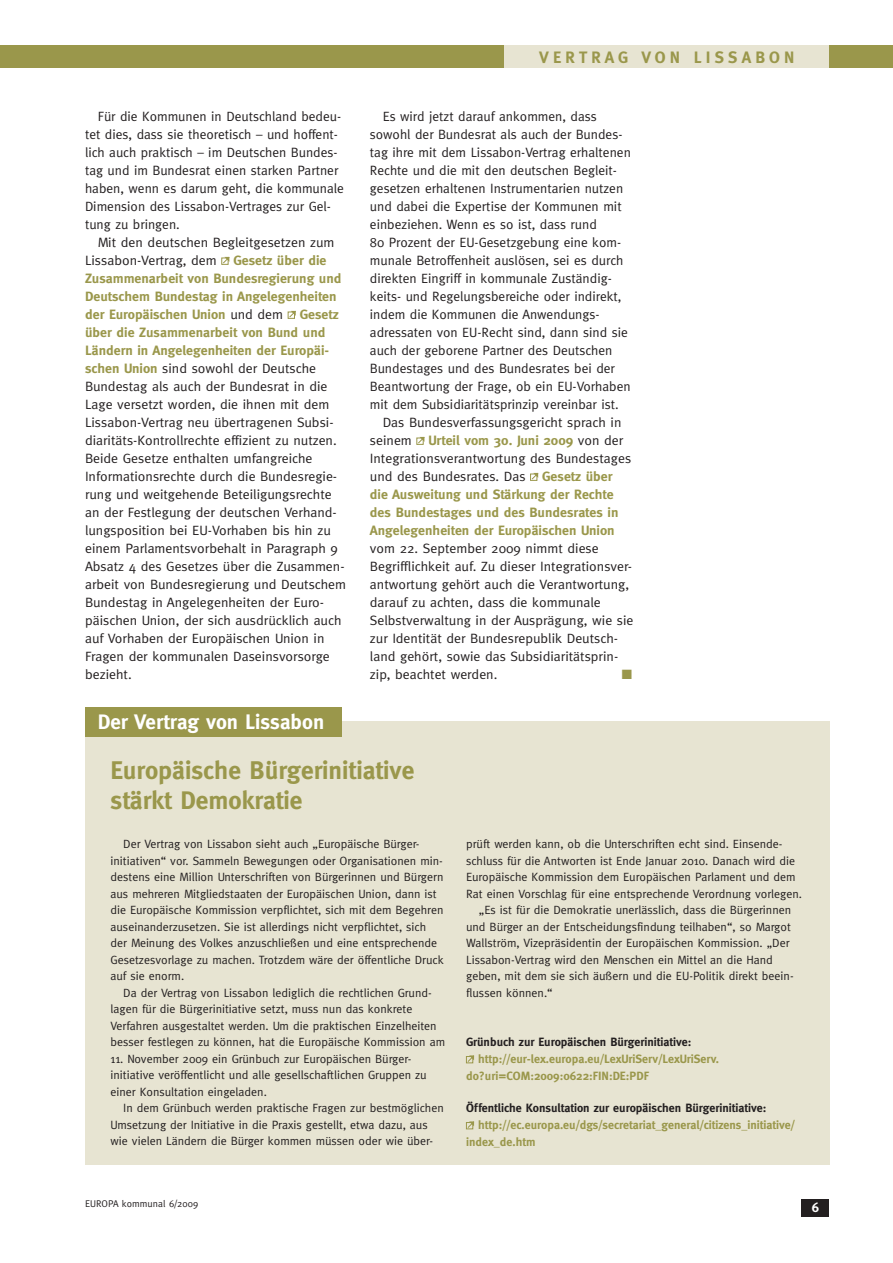
<style>
.page{position:relative;width:893px;height:1263px;background:#fff}
.page>*{position:absolute;margin:0;border:0;box-sizing:border-box;transform-origin:0 0}
.Kasten_-_Head{font:700 25.5px "Meta";color:#9a974b}
.Kasten_-_Dachzeile{font:700 21px "Meta";color:#fff}
.t1{font:700 16.5px "Meta";letter-spacing:.25em;color:#9a974b}
.Fließtext{font:13.5px/18px "Meta";color:#231f20}
.Fließtext-2{font:13.5px "Zapf Dingbats ITC";color:#9a974b}
.t2{font:700 13.5px "Meta";color:#fff}
.Kasten_-_Text{font:12px/16.5px "Meta";color:#231f20}
.Autorenkasten_-_Text{font:700 12px/16.5px "Meta";color:#9a974b}
.Autorenkasten_-_Text-2{font:700 12px "Meta";color:#231f20}
.t3{font:9.75px "Meta";letter-spacing:.01em;color:#231f20}
.s1{font-weight:700;color:#9a974b}
</style>
<div class="page">
<div style="left:221px;top:258px;width:7px;height:7px;border:1px solid #9a974b"></div>
<svg style="left:222px;top:256px;width:8px;height:8px"></svg>
<div style="left:288px;top:312px;width:7px;height:7px;border:1px solid #9a974b"></div>
<svg style="left:289px;top:310px;width:7px;height:8px"></svg>
<div style="left:416px;top:438px;width:7px;height:7px;border:1px solid #9a974b"></div>
<svg style="left:417px;top:436px;width:8px;height:8px"></svg>
<div style="left:530px;top:474px;width:7px;height:7px;border:1px solid #9a974b"></div>
<svg style="left:531px;top:472px;width:8px;height:8px"></svg>
<div style="left:0;top:46px;width:893px;height:22px;background:#9a974b"></div>
<div style="left:505px;top:46px;width:324px;height:22px;background:#e7e4d2"></div>
<div style="left:85px;top:721px;width:744px;height:444px;background:#e7e4d2"></div>
<div style="left:466px;top:1056px;width:7px;height:7px;border:1px solid #9a974b"></div>
<svg style="left:467px;top:1055px;width:8px;height:7px"></svg>
<div style="left:466px;top:1122px;width:7px;height:7px;border:1px solid #9a974b"></div>
<svg style="left:467px;top:1121px;width:8px;height:7px"></svg>
<div style="left:85px;top:707px;width:257px;height:30px;background:#9a974b"></div>
<div style="left:801px;top:1199px;width:28px;height:17px;background:#231f20"></div>
<p class="Fließtext" style="left:85px;top:107px;width:260px;text-indent:13px">Für die Kommunen in Deutschland bedeu&shy;tet dies, dass sie theoretisch – und hoffent&shy;lich auch praktisch – im Deutschen Bundes&shy;tag und im Bundesrat einen starken Partner haben, wenn es darum geht, die kommunale Dimension des Lissabon-Vertrages zur Gel&shy;tung zu bringen.</p>
<p class="Fließtext" style="left:85px;top:233px;width:263px;text-indent:13px">Mit den deutschen Begleitgesetzen zum Lissabon-Vertrag, dem <span class="s1">Gesetz über die Zusammenarbeit von Bundesregierung und Deutschem Bundestag in Angelegenheiten der Europäischen Union</span> und dem <span class="s1">Gesetz über die Zusammenarbeit von Bund und Ländern in Angelegenheiten der Europäi&shy;schen Union</span> sind sowohl der Deutsche Bundestag als auch der Bundesrat in die Lage versetzt worden, die ihnen mit dem Lissabon-Vertrag neu übertragenen Subsi&shy;diaritäts-Kontrollrechte effizient zu nutzen.<br>Beide Gesetze enthalten umfangreiche Informationsrechte durch die Bundesregie&shy;rung und weitgehende Beteiligungsrechte an der Festlegung der deutschen Verhand&shy;lungsposition bei EU-Vorhaben bis hin zu einem Parlamentsvorbehalt in Paragraph 9<br>Absatz 4 des Gesetzes über die Zusammen&shy;arbeit von Bundesregierung und Deutschem Bundestag in Angelegenheiten der Euro&shy;päischen Union, der sich ausdrücklich auch auf Vorhaben der Europäischen Union in Fragen der kommunalen Daseinsvorsorge bezieht.</p>
<p class="t1" style="left:539px;top:48px;width:257px">Ver tra g von Lissab on</p>
<p class="Fließtext" style="left:370px;top:107px;width:262px;text-indent:13px">Es wird jetzt darauf ankommen, dass sowohl der Bundesrat als auch der Bundes&shy;tag ihre mit dem Lissabon-Vertrag erhaltenen Rechte und die mit den deutschen Begleit&shy;gesetzen erhaltenen Instrumentarien nutzen und dabei die Expertise der Kommunen mit einbeziehen. Wenn es so ist, dass rund<br>80 Prozent der EU-Gesetzgebung eine kom&shy;munale Betroffenheit auslösen, sei es durch direkten Eingriff in kommunale Zuständig&shy;keits- und Regelungsbereiche oder indirekt, indem die Kommunen die Anwendungs&shy;adressaten von EU-Recht sind, dann sind sie auch der geborene Partner des Deutschen Bundestages und des Bundesrates bei der Beantwortung der Frage, ob ein EU-Vorhaben mit dem Subsidiaritätsprinzip vereinbar ist.</p>
<p class="Fließtext" style="left:370px;top:413px;width:265px;text-indent:13px">Das Bundesverfassungsgericht sprach in seinem <span class="s1">Urteil vom 30. Juni 2009</span> von der Integrationsverantwortung des Bundestages und des Bundesrates. Das <span class="s1">Gesetz über die Ausweitung und Stärkung der Rechte des Bundestages und des Bundesrates in Angelegenheiten der Europäischen Union </span>vom 22. September 2009 nimmt diese Begrifflichkeit auf. Zu dieser Integrationsver&shy;antwortung gehört auch die Verantwortung, darauf zu achten, dass die kommunale Selbstverwaltung in der Ausprägung, wie sie zur Identität der Bundesrepublik Deutsch&shy;land gehört, sowie das Subsidiaritätsprin&shy;zip, beachtet werden.</p>
<p class="Fließtext-2" style="left:622px;top:668px;width:12px">■</p>
<p class="Kasten_-_Dachzeile" style="left:98px;top:709px;width:228px">Der Vertrag von Lissabon</p>
<p class="Kasten_-_Head" style="left:111px;top:756px;width:305px">Europäische Bürgerinitiative</p>
<p class="Kasten_-_Head" style="left:111px;top:786px;width:194px">stärkt Demokratie</p>
<p class="Kasten_-_Text" style="left:111px;top:836px;width:335px;text-indent:13px">Der Vertrag von Lissabon sieht auch „Europäische Bürger&shy;initiativen“ vor. Sammeln Bewegungen oder Organisationen min&shy;destens eine Million Unterschriften von Bürgerinnen und Bürgern aus mehreren Mitgliedstaaten der Europäischen Union, dann ist die Europäische Kommission verpflichtet, sich mit dem Begehren auseinanderzusetzen. Sie ist allerdings nicht verpflichtet, sich der Meinung des Volkes anzuschließen und eine entsprechende Gesetzesvorlage zu machen. Trotzdem wäre der öffentliche Druck auf sie enorm.</p>
<p class="Kasten_-_Text" style="left:111px;top:984px;width:336px;text-indent:13px">Da der Vertrag von Lissabon lediglich die rechtlichen Grund&shy;lagen für die Bürgerinitiative setzt, muss nun das konkrete Verfahren ausgestaltet werden. Um die praktischen Einzelheiten besser festlegen zu können, hat die Europäische Kommission am</p>
<p class="Kasten_-_Text" style="left:111px;top:1050px;width:318px">11. November 2009 ein Grünbuch zur Europäischen Bürger&shy;initiative veröffentlicht und alle gesellschaftlichen Gruppen zu einer Konsultation eingeladen.</p>
<p class="Kasten_-_Text" style="left:111px;top:1100px;width:335px;text-indent:13px">In dem Grünbuch werden praktische Fragen zur bestmöglichen<br>Umsetzung der Initiative in die Praxis gestellt, etwa dazu, aus wie vielen Ländern die Bürger kommen müssen oder wie über-</p>
<p class="Kasten_-_Text" style="left:466px;top:836px;width:337px">prüft werden kann, ob die Unterschriften echt sind. Einsende&shy;schluss für die Antworten ist Ende Januar 2010. Danach wird die Europäische Kommission dem Europäischen Parlament und dem Rat einen Vorschlag für eine entsprechende Verordnung vorlegen.</p>
<p class="Kasten_-_Text" style="left:466px;top:902px;width:329px;text-indent:13px">„Es ist für die Demokratie unerlässlich, dass die Bürgerinnen und Bürger an der Entscheidungsfindung teilhaben“, so Margot Wallström, Vizepräsidentin der Europäischen Kommission. „Der Lissabon-Vertrag wird den Menschen ein Mittel an die Hand geben, mit dem sie sich äußern und die EU-Politik direkt beein&shy;flussen können.“</p>
<p class="Autorenkasten_-_Text-2" style="left:466px;top:1035px;width:227px">Grünbuch zur Europäischen Bürgerinitiative:</p>
<p class="Autorenkasten_-_Text" style="left:466px;top:1051px;width:254px;text-indent:12px">http://eur-lex.europa.eu/LexUriServ/LexUriServ. do?uri=COM:2009:0622:FIN :DE:PDF</p>
<p class="Autorenkasten_-_Text-2" style="left:466px;top:1101px;width:302px">Öffentliche Konsultation zur europäischen Bürgerinitiative:</p>
<p class="Autorenkasten_-_Text" style="left:466px;top:1117px;width:330px;text-indent:12px">http://ec.europa.eu/dgs/secretariat_general/citizens_initiative/ index_de.htm</p>
<p class="t3" style="left:85px;top:1198px;width:12px">Europa</p>
<p class="t3" style="left:122px;top:1198px;width:78px">kommunal 6/2009</p>
<p class="t2" style="left:812px;top:1199px;width:9px">6</p>
</div>
